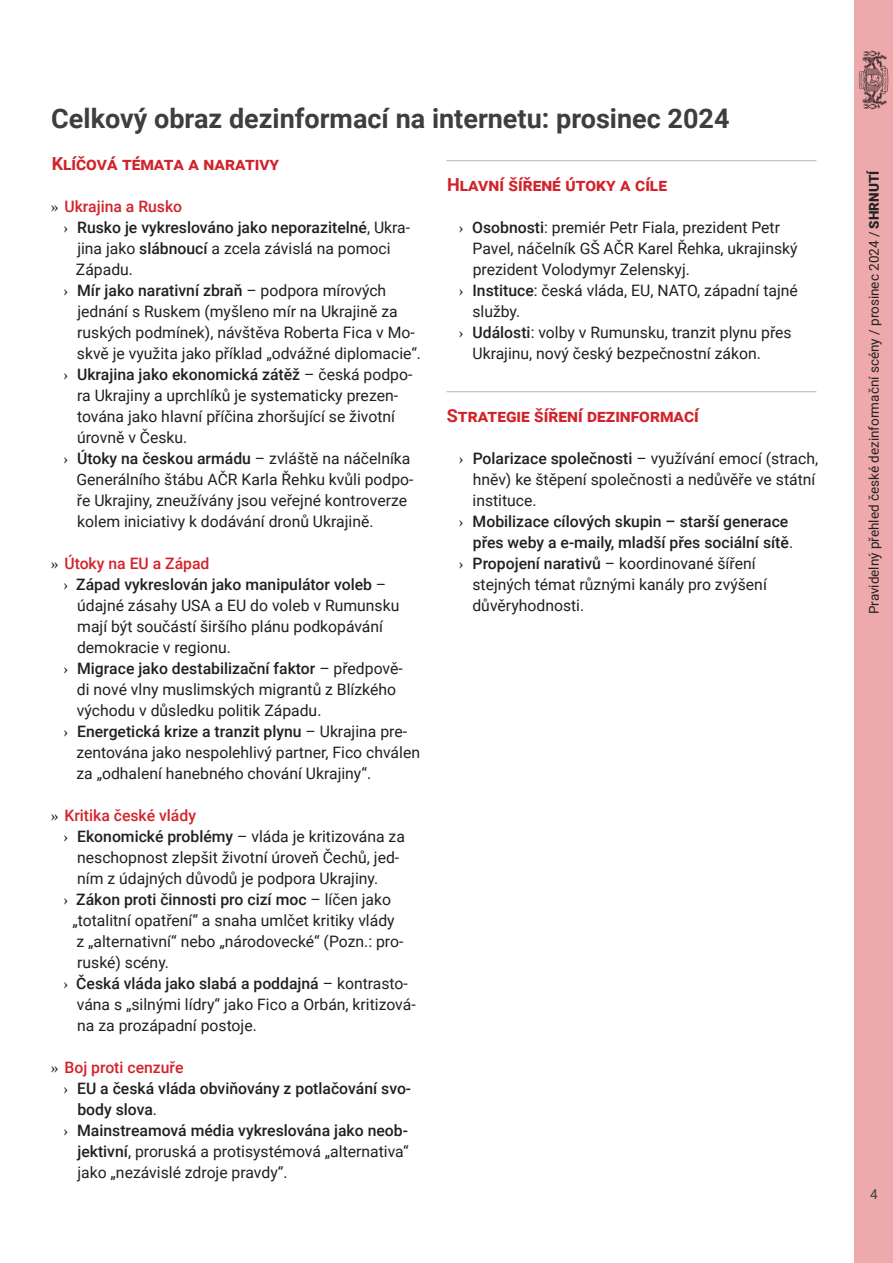
<style>
.page{position:relative;width:893px;height:1263px;background:#fff}
.page>*{position:absolute;margin:0;border:0;box-sizing:border-box;transform-origin:0 0}
.t1{font:700 27px "Roboto";color:#3e3e3f}
.t2{font:700 18px "Roboto";color:#d2232a}
.t3{font:15.75px "Roboto";color:#231f20}
.t4{font:500 15.75px "Roboto";color:#231f20}
.t5{font:500 15.75px "Roboto";color:#d2232a}
.t6{font:13.5px "Roboto";color:#222}
.t7{font:13.5px "Roboto";color:#3e3e3f}
.s1{font-family:"Liberation Serif";font-weight:400;color:#231f20}
.s2{font-family:"Liberation Serif";font-weight:400}
.s3{font-weight:400}
.s4{font-weight:500}
.s5{font-family:"Liberation Serif"}
.s6{font-weight:900}
</style>
<div class="page">
<div style="left:855px;top:0;width:38px;height:1263px;background:#eda9ac"></div>
<img style="left:859px;top:50px;width:30px;height:60px">
<hr style="left:446px;top:160px;width:370px;height:1px;background:#bcbdc0">
<hr style="left:446px;top:391px;width:370px;height:1px;background:#bcbdc0">
<h1 class="t1" style="left:51px;top:99px;width:680px">Celkový obraz dezinformací na internetu: prosinec 2024</h1>
<p class="t2" style="left:52px;top:151px;width:228px">Klíčová témata a narativy</p>
<p class="t5" style="left:51px;top:195px;width:133px"><span class="s1">»</span> Ukrajina a Rusko</p>
<p class="t4" style="left:63px;top:216px;width:349px"><span class="s2">›</span> Rusko je vykreslováno jako neporazitelné<span class="s3">, Ukra-</span></p>
<p class="t3" style="left:77px;top:237px;width:315px">jina jako <span class="s4">slábnoucí</span> a zcela závislá na pomoci</p>
<p class="t3" style="left:76px;top:258px;width:59px">Západu.</p>
<p class="t4" style="left:63px;top:279px;width:325px"><span class="s2">›</span> Mír jako narativní zbraň <span class="s3">– podpora mírových</span></p>
<p class="t3" style="left:77px;top:300px;width:322px">jednání s Ruskem (myšleno mír na Ukrajině za</p>
<p class="t3" style="left:77px;top:321px;width:339px">ruských podmínek), návštěva Roberta Fica v Mo-</p>
<p class="t3" style="left:77px;top:342px;width:346px">skvě je využita jako příklad „odvážné diplomacie“.</p>
<p class="t4" style="left:63px;top:363px;width:351px"><span class="s2">›</span> Ukrajina jako ekonomická zátěž <span class="s3">– česká podpo-</span></p>
<p class="t3" style="left:77px;top:384px;width:322px">ra Ukrajiny a uprchlíků je systematicky prezen-</p>
<p class="t3" style="left:77px;top:405px;width:320px">tována jako hlavní příčina zhoršující se životní</p>
<p class="t3" style="left:77px;top:426px;width:112px">úrovně v Česku.</p>
<p class="t4" style="left:63px;top:447px;width:349px"><span class="s2">›</span> Útoky na českou armádu <span class="s3">– zvláště na náčelníka</span></p>
<p class="t3" style="left:77px;top:468px;width:338px">Generálního štábu AČR Karla Řehku kvůli podpo-</p>
<p class="t3" style="left:77px;top:489px;width:332px">ře Ukrajiny, zneužívány jsou veřejné kontroverze</p>
<p class="t3" style="left:77px;top:510px;width:298px">kolem iniciativy k dodávání dronů Ukrajině.</p>
<p class="t5" style="left:51px;top:552px;width:160px"><span class="s1">»</span> Útoky na EU a Západ</p>
<p class="t4" style="left:63px;top:573px;width:325px"><span class="s2">›</span> Západ vykreslován jako manipulátor voleb <span class="s3">–</span></p>
<p class="t3" style="left:77px;top:594px;width:324px">údajné zásahy USA a EU do voleb v Rumunsku</p>
<p class="t3" style="left:77px;top:615px;width:307px">mají být součástí širšího plánu podkopávání</p>
<p class="t3" style="left:77px;top:636px;width:156px">demokracie v regionu.</p>
<p class="t4" style="left:63px;top:657px;width:341px"><span class="s2">›</span> Migrace jako destabilizační faktor <span class="s3">– předpově-</span></p>
<p class="t3" style="left:77px;top:678px;width:321px">di nové vlny muslimských migrantů z Blízkého</p>
<p class="t3" style="left:77px;top:699px;width:246px">východu v důsledku politik Západu.</p>
<p class="t4" style="left:63px;top:720px;width:345px"><span class="s2">›</span> Energetická krize a tranzit plynu <span class="s3">– Ukrajina pre-</span></p>
<p class="t3" style="left:76px;top:741px;width:345px">zentována jako nespolehlivý partner, Fico chválen</p>
<p class="t3" style="left:76px;top:762px;width:296px">za „odhalení hanebného chování Ukrajiny“.</p>
<p class="t5" style="left:51px;top:804px;width:147px"><span class="s1">»</span> Kritika české vlády</p>
<p class="t3" style="left:63px;top:825px;width:343px"><span class="s5">›</span> <span class="s4">Ekonomické problémy</span> – vláda je kritizována za</p>
<p class="t3" style="left:77px;top:846px;width:323px">neschopnost zlepšit životní úroveň Čechů, jed-</p>
<p class="t3" style="left:77px;top:867px;width:303px">ním z údajných důvodů je podpora Ukrajiny.</p>
<p class="t4" style="left:63px;top:888px;width:329px"><span class="s2">›</span> Zákon proti činnosti pro cizí moc <span class="s3">– líčen jako</span></p>
<p class="t3" style="left:72px;top:909px;width:324px">„totalitní opatření“ a snaha umlčet kritiky vlády</p>
<p class="t3" style="left:76px;top:930px;width:328px">z „alternativní“ nebo „národovecké“ (Pozn.: pro-</p>
<p class="t3" style="left:77px;top:951px;width:93px">ruské) scény.</p>
<p class="t4" style="left:63px;top:972px;width:346px"><span class="s2">›</span> Česká vláda jako slabá a poddajná <span class="s3">– kontrasto-</span></p>
<p class="t3" style="left:77px;top:993px;width:340px">vána s „silnými lídry“ jako Fico a Orbán, kritizová-</p>
<p class="t3" style="left:77px;top:1014px;width:181px">na za prozápadní postoje.</p>
<p class="t5" style="left:51px;top:1056px;width:134px"><span class="s1">»</span> Boj proti cenzuře</p>
<p class="t4" style="left:63px;top:1077px;width:350px"><span class="s2">›</span> EU a česká vláda obviňovány z potlačování svo-</p>
<p class="t4" style="left:77px;top:1098px;width:81px">body slova<span class="s3">.</span></p>
<p class="t4" style="left:63px;top:1119px;width:346px"><span class="s2">›</span> Mainstreamová média vykreslována jako neob-</p>
<p class="t3" style="left:77px;top:1140px;width:333px"><span class="s4">jektivní</span>, proruská a protisystémová „alternativa“</p>
<p class="t3" style="left:77px;top:1161px;width:212px">jako „nezávislé zdroje pravdy“.</p>
<p class="t2" style="left:447px;top:172px;width:221px">Hlavní šířené útoky a cíle</p>
<p class="t3" style="left:459px;top:216px;width:323px"><span class="s5">›</span> <span class="s4">Osobnosti</span>: premiér Petr Fiala, prezident Petr</p>
<p class="t3" style="left:472px;top:237px;width:327px">Pavel, náčelník GŠ AČR Karel Řehka, ukrajinský</p>
<p class="t3" style="left:473px;top:258px;width:219px">prezident Volodymyr Zelenskyj.</p>
<p class="t3" style="left:459px;top:279px;width:341px"><span class="s5">›</span> <span class="s4">Instituce</span>: česká vláda, EU, NATO, západní tajné</p>
<p class="t3" style="left:472px;top:300px;width:49px">služby.</p>
<p class="t3" style="left:459px;top:321px;width:335px"><span class="s5">›</span> <span class="s4">Události</span>: volby v Rumunsku, tranzit plynu přes</p>
<p class="t3" style="left:472px;top:342px;width:290px">Ukrajinu, nový český bezpečnostní zákon.</p>
<p class="t2" style="left:447px;top:403px;width:254px">Strategie šíření dezinformací</p>
<p class="t3" style="left:459px;top:447px;width:361px"><span class="s5">›</span> <span class="s4">Polarizace společnosti</span> – využívání emocí (strach,</p>
<p class="t3" style="left:473px;top:468px;width:344px">hněv) ke štěpení společnosti a nedůvěře ve státní</p>
<p class="t3" style="left:472px;top:489px;width:66px">instituce.</p>
<p class="t4" style="left:459px;top:510px;width:331px"><span class="s2">›</span> Mobilizace cílových skupin – starší generace</p>
<p class="t4" style="left:473px;top:531px;width:322px">přes weby a e-maily, mladší přes sociální sítě<span class="s3">.</span></p>
<p class="t3" style="left:459px;top:552px;width:299px"><span class="s5">›</span> <span class="s4">Propojení narativů</span> – koordinované šíření</p>
<p class="t3" style="left:472px;top:573px;width:296px">stejných témat různými kanály pro zvýšení</p>
<p class="t3" style="left:472px;top:594px;width:113px">důvěryhodnosti.</p>
<p class="t6" style="left:865px;top:614px;width:446px;rotate:-90deg">Pravidelný přehled české dezinformační scény / prosinec 2024 / <span class="s6">SHRNUTÍ</span></p>
<p class="t7" style="left:870px;top:1185px;width:9px">4</p>
</div>
